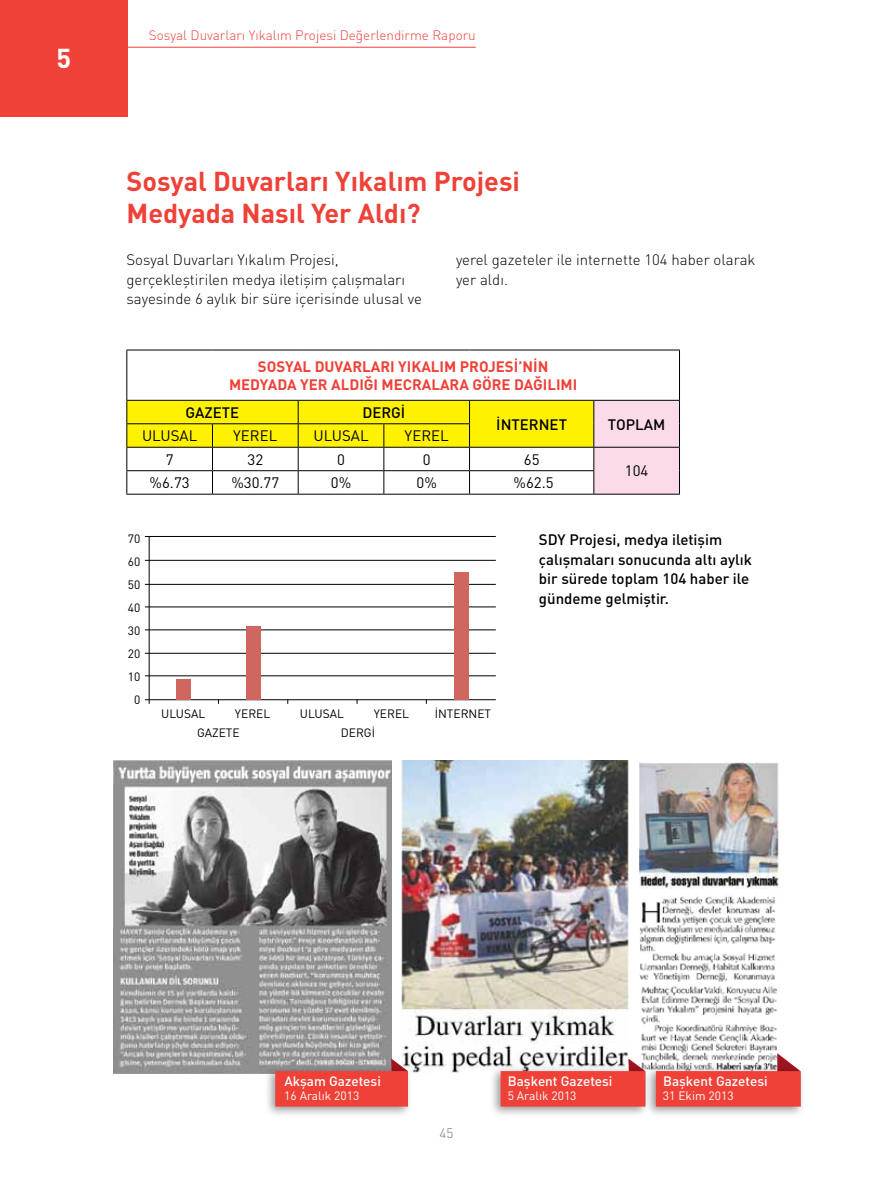
<style>
.page{position:relative;width:893px;height:1191px;background:#fff}
.page>*{position:absolute;margin:0;border:0;box-sizing:border-box;transform-origin:0 0}
.t1{font:700 27px/32.4px "DIN Pro";color:#ef4138}
.t2{font:700 27px "DIN Pro";color:#fff}
.t3{font:300 15px/19.5px "DIN Pro";color:#000}
.t4{font:500 15px/19.5px "DIN Pro";color:#000}
.t5{font:700 15px/18px "DIN Pro";color:#ef4138;text-align:center}
.t6{font:15px "DIN Pro";color:#000}
.t7{font:300 13.5px "DIN Pro";color:#ef4138}
.t8{font:500 13.5px "DIN Pro";color:#fff}
.t9{font:300 13.5px "DIN Pro";color:#77787b}
.t10{font:12px/23px "DIN Pro";color:#000;text-align:center}
.t11{font:12px "DIN Pro";color:#fff}
</style>
<div class="page">
<hr style="left:0;top:47px;width:476px;height:1px;background:#ef4138">
<div style="left:0;top:0;width:128px;height:116px;background:#ef4138"></div>
<hr style="left:126px;top:350px;width:86px;height:1px;background:#000">
<hr style="left:126px;top:350px;width:1px;height:50px;background:#000">
<hr style="left:212px;top:350px;width:86px;height:1px;background:#000">
<hr style="left:298px;top:350px;width:86px;height:1px;background:#000">
<hr style="left:384px;top:350px;width:86px;height:1px;background:#000">
<hr style="left:470px;top:350px;width:124px;height:1px;background:#000">
<hr style="left:594px;top:350px;width:86px;height:1px;background:#000">
<hr style="left:679px;top:350px;width:1px;height:50px;background:#000">
<hr style="left:594px;top:494px;width:86px;height:1px;background:#000">
<svg style="left:126px;top:400px;width:554px;height:94px"></svg>
<hr style="left:126px;top:494px;width:86px;height:1px;background:#000">
<hr style="left:212px;top:494px;width:86px;height:1px;background:#000">
<hr style="left:298px;top:494px;width:86px;height:1px;background:#000">
<hr style="left:384px;top:494px;width:86px;height:1px;background:#000">
<hr style="left:470px;top:494px;width:124px;height:1px;background:#000">
<hr style="left:145px;top:675px;width:351px;height:1px;background:#000">
<hr style="left:145px;top:653px;width:351px;height:1px;background:#000">
<hr style="left:145px;top:629px;width:351px;height:1px;background:#000">
<hr style="left:145px;top:606px;width:351px;height:1px;background:#000">
<hr style="left:145px;top:584px;width:351px;height:1px;background:#000">
<hr style="left:145px;top:560px;width:351px;height:1px;background:#000">
<hr style="left:145px;top:536px;width:351px;height:1px;background:#000">
<hr style="left:145px;top:699px;width:351px;height:1px;background:#000">
<hr style="left:149px;top:536px;width:1px;height:168px;background:#000">
<div style="left:246px;top:626px;width:15px;height:74px;background:#cf6760"></div>
<div style="left:454px;top:572px;width:14px;height:128px;background:#cf6760"></div>
<div style="left:176px;top:679px;width:15px;height:21px;background:#cf6760"></div>
<img style="left:639px;top:763px;width:141px;height:126px">
<img style="left:639px;top:896px;width:138px;height:169px">
<img style="left:402px;top:760px;width:227px;height:313px">
<img style="left:114px;top:760px;width:277px;height:167px">
<img style="left:114px;top:927px;width:277px;height:146px">
<div style="left:644px;top:1065px;width:161px;height:52px;background:#000;opacity:.4"></div>
<svg style="left:656px;top:1053px;width:144px;height:53px;background:#e36d67"></svg>
<div style="left:489px;top:1065px;width:161px;height:52px;background:#000;opacity:.4"></div>
<svg style="left:501px;top:1058px;width:144px;height:48px;background:#e4635d"></svg>
<div style="left:264px;top:1065px;width:149px;height:52px;background:#000;opacity:.4"></div>
<svg style="left:275px;top:1058px;width:133px;height:48px;background:#d95852"></svg>
<h1 class="t2" style="left:56px;top:40px;width:16px">5</h1>
<p class="t7" style="left:149px;top:26px;width:328px">Sosyal Duvarları Yıkalım Projesi Değerlendirme Raporu</p>
<h1 class="t1" style="left:126px;top:164px;width:395px">Sosyal Duvarları Yıkalım Projesi<br>Medyada Nasıl Yer Aldı?</h1>
<p class="t3" style="left:126px;top:249px;width:297px">Sosyal Duvarları Yıkalım Projesi, gerçekleştirilen medya iletişim çalışmaları sayesinde 6 aylık bir süre içerisinde ulusal ve</p>
<p class="t3" style="left:456px;top:249px;width:301px">yerel gazeteler ile internette 104 haber olarak yer aldı.</p>
<p class="t5" style="left:229px;top:357px;width:350px">SOSYAL DUVARLARI YIKALIM PROJESİ’NİN<br>MEDYADA YER ALDIĞI MECRALARA GÖRE DAĞILIMI</p>
<p class="t4" style="left:186px;top:402px;width:55px">GAZETE</p>
<p class="t4" style="left:362px;top:402px;width:45px">DERGİ</p>
<p class="t4" style="left:496px;top:414px;width:72px">İNTERNET</p>
<p class="t4" style="left:608px;top:414px;width:59px">TOPLAM</p>
<p class="t6" style="left:142px;top:425px;width:57px">ULUSAL</p>
<p class="t6" style="left:233px;top:425px;width:46px">YEREL</p>
<p class="t6" style="left:313px;top:425px;width:57px">ULUSAL</p>
<p class="t6" style="left:405px;top:425px;width:46px">YEREL</p>
<p class="t6" style="left:166px;top:449px;width:9px">7</p>
<p class="t6" style="left:248px;top:449px;width:17px">32</p>
<p class="t6" style="left:337px;top:449px;width:9px">0</p>
<p class="t6" style="left:423px;top:449px;width:9px">0</p>
<p class="t6" style="left:524px;top:449px;width:17px">65</p>
<p class="t6" style="left:625px;top:461px;width:25px">104</p>
<p class="t6" style="left:150px;top:472px;width:42px">%6.73</p>
<p class="t6" style="left:231px;top:472px;width:49px">%30.77</p>
<p class="t6" style="left:331px;top:472px;width:22px">0%</p>
<p class="t6" style="left:417px;top:472px;width:22px">0%</p>
<p class="t6" style="left:514px;top:472px;width:42px">%62.5</p>
<p class="t10" style="left:128px;top:526px;width:14px">70<br>60<br>50<br>40<br>30<br>20<br>10<br>0</p>
<p class="t10" style="left:161px;top:701px;width:46px">ULUSAL</p>
<p class="t10" style="left:235px;top:701px;width:37px">YEREL</p>
<p class="t10" style="left:300px;top:701px;width:46px">ULUSAL</p>
<p class="t10" style="left:374px;top:701px;width:37px">YEREL</p>
<p class="t10" style="left:197px;top:720px;width:44px">GAZETE</p>
<p class="t10" style="left:341px;top:720px;width:36px">DERGİ</p>
<p class="t10" style="left:435px;top:701px;width:58px">İNTERNET</p>
<p class="t4" style="left:539px;top:529px;width:214px">SDY Projesi, medya iletişim çalışmaları sonucunda altı aylık bir sürede toplam 104 haber ile gündeme gelmiştir.</p>
<p class="t8" style="left:284px;top:1072px;width:98px">Akşam Gazetesi</p>
<p class="t11" style="left:284px;top:1087px;width:77px">16 Aralık 2013</p>
<p class="t9" style="left:440px;top:1124px;width:15px">45</p>
<p class="t8" style="left:508px;top:1072px;width:106px">Başkent Gazetesi</p>
<p class="t11" style="left:508px;top:1087px;width:70px">5 Aralık 2013</p>
<p class="t8" style="left:663px;top:1072px;width:106px">Başkent Gazetesi</p>
<p class="t11" style="left:663px;top:1087px;width:72px">31 Ekim 2013</p>
</div>
